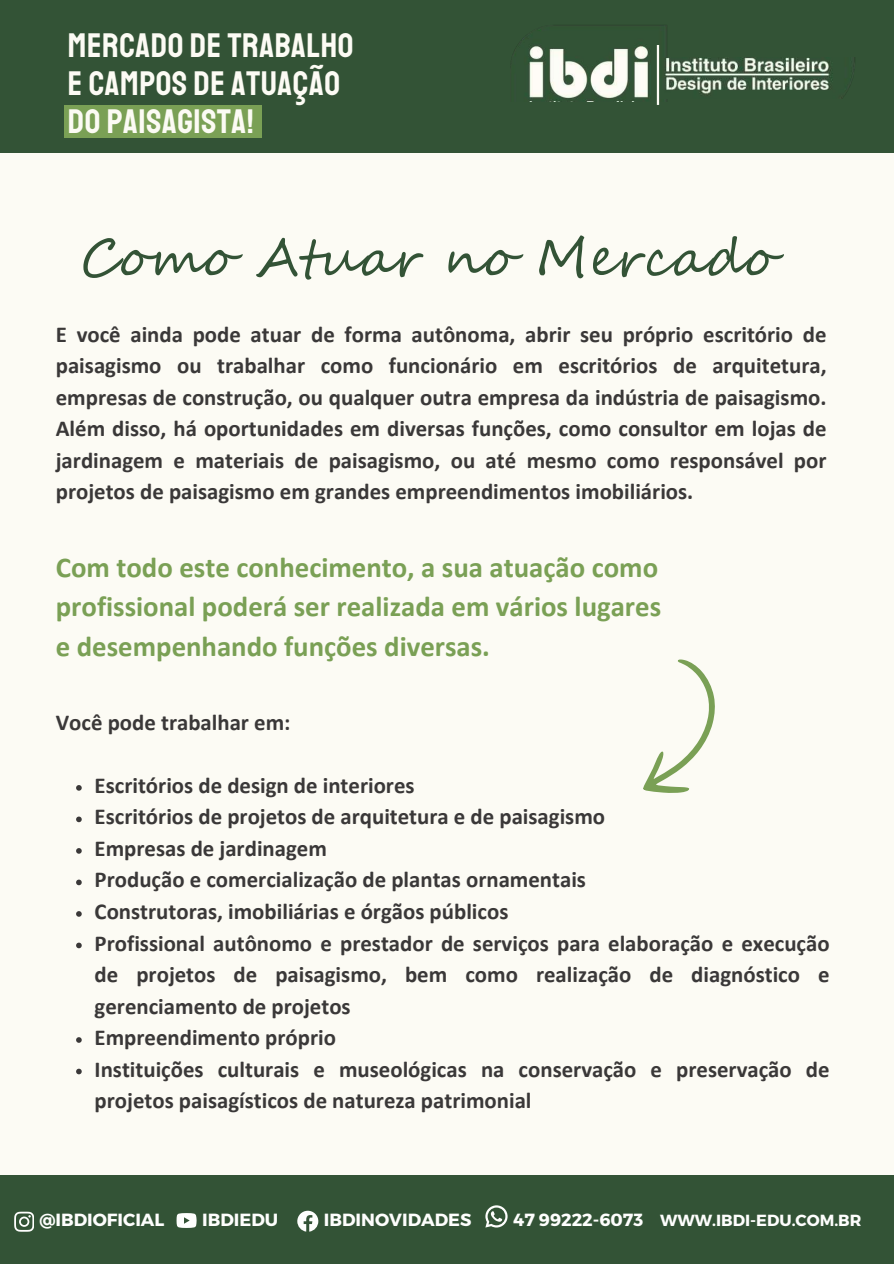
<style>
.page{position:relative;width:894px;height:1264px;background:#fff}
.page>*{position:absolute;margin:0;border:0;box-sizing:border-box;transform-origin:0 0}
.t1{font:51.6px "Segoe Script";letter-spacing:.02em;color:#335336}
.t2{font:34.5px/38px "Staatliches";letter-spacing:.02em;color:#fcfbf4}
.t3{font:700 28.8px/39.3px "Calibri";color:#7aa055;text-align:justify}
.t4{font:700 22.8px/31.5px "Calibri";color:#3a3838;text-align:justify}
.t5{font:700 17.55px "Montserrat";color:#fefefd}
.t6{font:700 16.05px "Montserrat";color:#fefefd}
.s1{font-size:17.55px}
</style>
<div class="page">
<div style="left:0;top:0;width:893px;height:1263px;background:#fcfbf4"></div>
<div style="left:0;top:0;width:893px;height:153px;background:#335336"></div>
<img style="left:514px;top:25px;width:155px;height:76px">
<img style="left:659px;top:58px;width:196px;height:40px">
<hr style="left:656px;top:45px;width:3px;height:60px;background:#fcfbf4">
<div style="left:64px;top:105px;width:197px;height:33px;background:#7aa055"></div>
<svg style="left:76px;top:785px;width:6px;height:5px"></svg>
<svg style="left:76px;top:816px;width:6px;height:6px"></svg>
<svg style="left:76px;top:848px;width:6px;height:5px"></svg>
<svg style="left:76px;top:879px;width:6px;height:6px"></svg>
<svg style="left:76px;top:911px;width:6px;height:5px"></svg>
<svg style="left:76px;top:942px;width:6px;height:6px"></svg>
<svg style="left:76px;top:1037px;width:6px;height:5px"></svg>
<svg style="left:76px;top:1068px;width:6px;height:6px"></svg>
<svg style="left:643px;top:659px;width:72px;height:134px"></svg>
<div style="left:0;top:1175px;width:893px;height:88px;background:#335336"></div>
<svg style="left:176px;top:1213px;width:20px;height:14px"></svg>
<svg style="left:297px;top:1210px;width:21px;height:21px"></svg>
<svg style="left:485px;top:1205px;width:22px;height:22px"></svg>
<svg style="left:14px;top:1211px;width:20px;height:20px"></svg>
<h2 class="t2" style="left:68px;top:27px;width:287px">MERCADO DE TRABALHO<br>E CAMPOS DE ATUAÇÃO<br>DO PAISAGISTA!</h2>
<h1 class="t1" style="left:80px;top:220px;width:695px">Como Atuar no Mercado</h1>
<p class="t4" style="left:56px;top:320px;width:772px">E você ainda pode atuar de forma autônoma, abrir seu próprio escritório de paisagismo ou trabalhar como funcionário em escritórios de arquitetura, empresas de construção, ou qualquer outra empresa da indústria de paisagismo.<br>Além disso, há oportunidades em diversas funções, como consultor em lojas de jardinagem e materiais de paisagismo, ou até mesmo como responsável por projetos de paisagismo em grandes empreendimentos imobiliários.</p>
<p class="t3" style="left:56px;top:550px;width:606px">Com todo este conhecimento, a sua atuação como profissional poderá ser realizada em vários lugares e desempenhando funções diversas.</p>
<p class="t4" style="left:56px;top:708px;width:236px">Você pode trabalhar em:</p>
<p class="t4" style="left:95px;top:771px;width:736px;text-align:left">Escritórios de design de interiores<br>Escritórios de projetos de arquitetura e de paisagismo<br>Empresas de jardinagem<br>Produção e comercialização de plantas ornamentais<br>Construtoras, imobiliárias e órgãos públicos<br>Profissional autônomo e prestador de serviços para elaboração e execução de projetos de paisagismo, bem como realização de diagnóstico e gerenciamento de projetos<br>Empreendimento próprio<br>Instituições culturais e museológicas na conservação e preservação de projetos paisagísticos de natureza patrimonial</p>
<p class="t5" style="left:39px;top:1208px;width:126px">@IBDIOFICIAL</p>
<p class="t5" style="left:202px;top:1208px;width:77px">IBDIEDU</p>
<p class="t5" style="left:324px;top:1208px;width:149px">IBDINOVIDADES</p>
<p class="t6" style="left:513px;top:1209px;width:349px"><span class="s1">47 99222-6073</span> WWW.IBDI-EDU.COM.BR</p>
</div>
